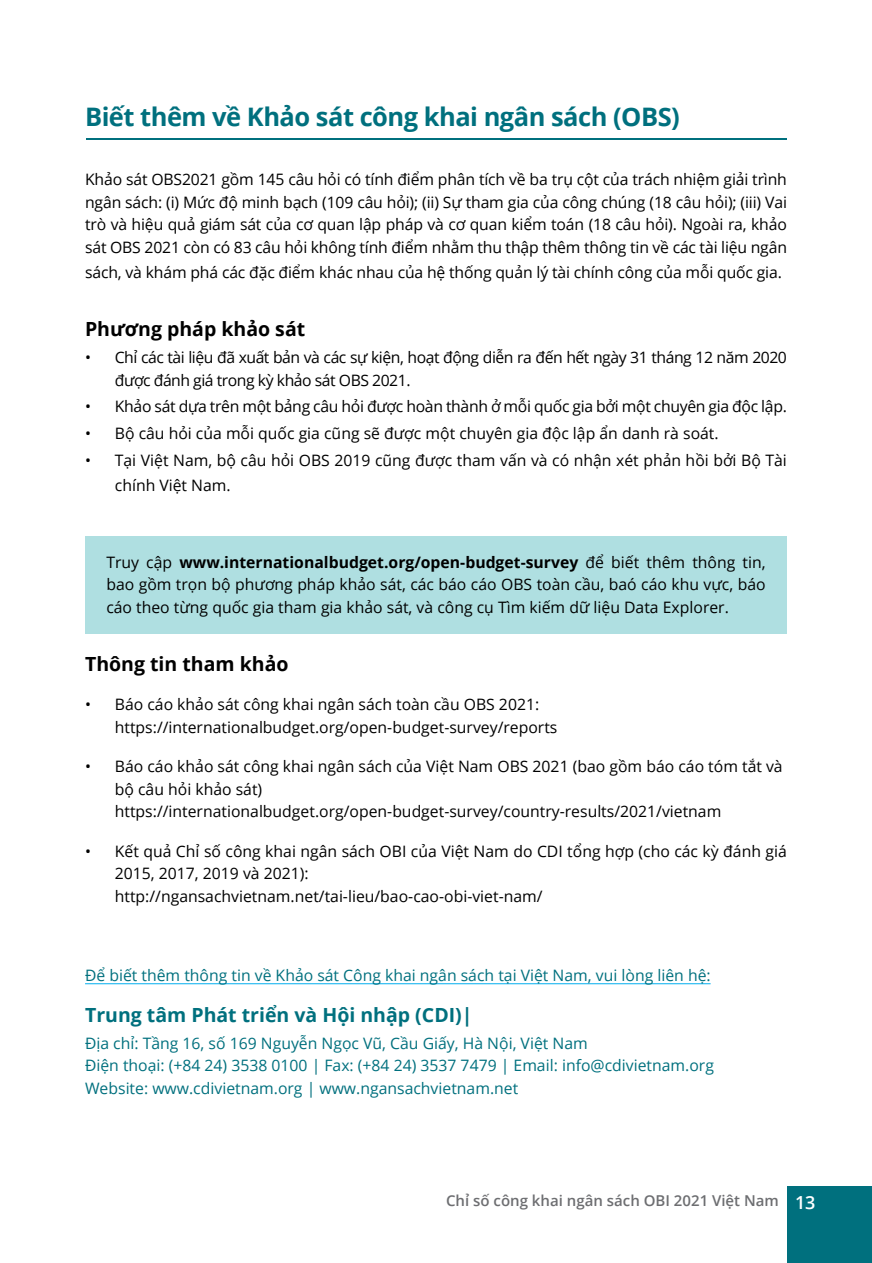
<style>
.page{position:relative;width:872px;height:1263px;background:#fff}
.page>*{position:absolute;margin:0;border:0;box-sizing:border-box;transform-origin:0 0}
.t1{font:700 25.5px "Open Sans";letter-spacing:-.02em;color:#00707e}
.t2{font:700 19.5px "Open Sans";color:#000}
.t3{font:700 19.5px "Open Sans";color:#00707e}
.t4{font:15.75px/22.5px "Open Sans";color:#000}
.t5{font:15.75px/22.5px "Open Sans";color:#00707e}
.t6{font:15.75px/22.5px "Open Sans";letter-spacing:-.03em;color:#000}
.t7{font:15.75px "Open Sans";letter-spacing:-.02em;color:#000}
.t8{font:600 15px "Open Sans";color:#6d6e71}
.s1{font-weight:700}
.s2{font-size:18px;color:#fff}
</style>
<div class="page">
<div style="left:787px;top:1186px;width:85px;height:77px;background:#00707e"></div>
<hr style="left:87px;top:138px;width:700px;height:2px;background:#00707e">
<div style="left:85px;top:536px;width:702px;height:98px;background:#afdfe1"></div>
<hr style="left:85px;top:983px;width:625px;height:1px;background:#00aeef">
<h1 class="t1" style="left:85px;top:99px;width:596px">Biết thêm về Khảo sát công khai ngân sách (OBS)</h1>
<p class="t4" style="left:85px;top:168px;width:703px;text-align:justify">Khảo sát OBS2021 gồm 145 câu hỏi có tính điểm phân tích về ba trụ cột của trách nhiệm giải trình ngân sách: (i) Mức độ minh bạch (109 câu hỏi); (ii) Sự tham gia của công chúng (18 câu hỏi); (iii) Vai trò và hiệu quả giám sát của cơ quan lập pháp và cơ quan kiểm toán (18 câu hỏi). Ngoài ra, khảo sát OBS 2021 còn có 83 câu hỏi không tính điểm nhằm thu thập thêm thông tin về các tài liệu ngân</p>
<p class="t4" style="left:85px;top:261px;width:698px">sách, và khám phá các đặc điểm khác nhau của hệ thống quản lý tài chính công của mỗi quốc gia.</p>
<p class="t2" style="left:85px;top:315px;width:222px">Phương pháp khảo sát</p>
<p class="t6" style="left:115px;top:346px;width:673px;text-indent:-30px">• Chỉ các tài liệu đã xuất bản và các sự kiện, hoạt động diễn ra đến hết ngày 31 tháng 12 năm 2020 được đánh giá trong kỳ khảo sát OBS 2021.</p>
<p class="t7" style="left:85px;top:396px;width:703px">• Khảo sát dựa trên một bảng câu hỏi được hoàn thành ở mỗi quốc gia bởi một chuyên gia độc lập.</p>
<p class="t4" style="left:85px;top:422px;width:635px">• Bộ câu hỏi của mỗi quốc gia cũng sẽ được một chuyên gia độc lập ẩn danh rà soát.</p>
<p class="t4" style="left:115px;top:447px;width:673px;line-height:25.5px;text-indent:-30px">• Tại Việt Nam, bộ câu hỏi OBS 2019 cũng được tham vấn và có nhận xét phản hồi bởi Bộ Tài chính Việt Nam.</p>
<p class="t4" style="left:106px;top:550px;width:661px;text-align:justify">Truy cập <span class="s1">www.internationalbudget.org/open-budget-survey</span> để biết thêm thông tin, bao gồm trọn bộ phương pháp khảo sát, các báo cáo OBS toàn cầu, baó cáo khu vực, báo cáo theo từng quốc gia tham gia khảo sát, và công cụ Tìm kiếm dữ liệu Data Explorer.</p>
<p class="t2" style="left:85px;top:650px;width:205px">Thông tin tham khảo</p>
<p class="t4" style="left:115px;top:693px;width:444px;text-indent:-30px">• Báo cáo khảo sát công khai ngân sách toàn cầu OBS 2021: https://internationalbudget.org/open-budget-survey/reports</p>
<p class="t4" style="left:115px;top:755px;width:669px;text-indent:-30px">• Báo cáo khảo sát công khai ngân sách của Việt Nam OBS 2021 (bao gồm báo cáo tóm tắt và bộ câu hỏi khảo sát) https://internationalbudget.org/open-budget-survey/country-results/2021/vietnam</p>
<p class="t4" style="left:115px;top:839px;width:673px;text-indent:-30px">• Kết quả Chỉ số công khai ngân sách OBI của Việt Nam do CDI tổng hợp (cho các kỳ đánh giá<br>2015, 2017, 2019 và 2021):<br>http://ngansachvietnam.net/tai-lieu/bao-cao-obi-viet-nam/</p>
<p class="t5" style="left:85px;top:963px;width:627px">Để biết thêm thông tin về Khảo sát Công khai ngân sách tại Việt Nam, vui lòng liên hệ:</p>
<p class="t3" style="left:85px;top:1001px;width:389px">Trung tâm Phát triển và Hội nhập (CDI)|</p>
<p class="t5" style="left:85px;top:1031px;width:630px">Địa chỉ: Tầng 16, số 169 Nguyễn Ngọc Vũ, Cầu Giấy, Hà Nội, Việt Nam<br>Điện thoại: (+84 24) 3538 0100 | Fax: (+84 24) 3537 7479 | Email: info@cdivietnam.org<br>Website: www.cdivietnam.org | www.ngansachvietnam.net</p>
<p class="t8" style="left:446px;top:1191px;width:371px">Chỉ số công khai ngân sách OBI 2021 Việt Nam <span class="s2">13</span></p>
</div>
